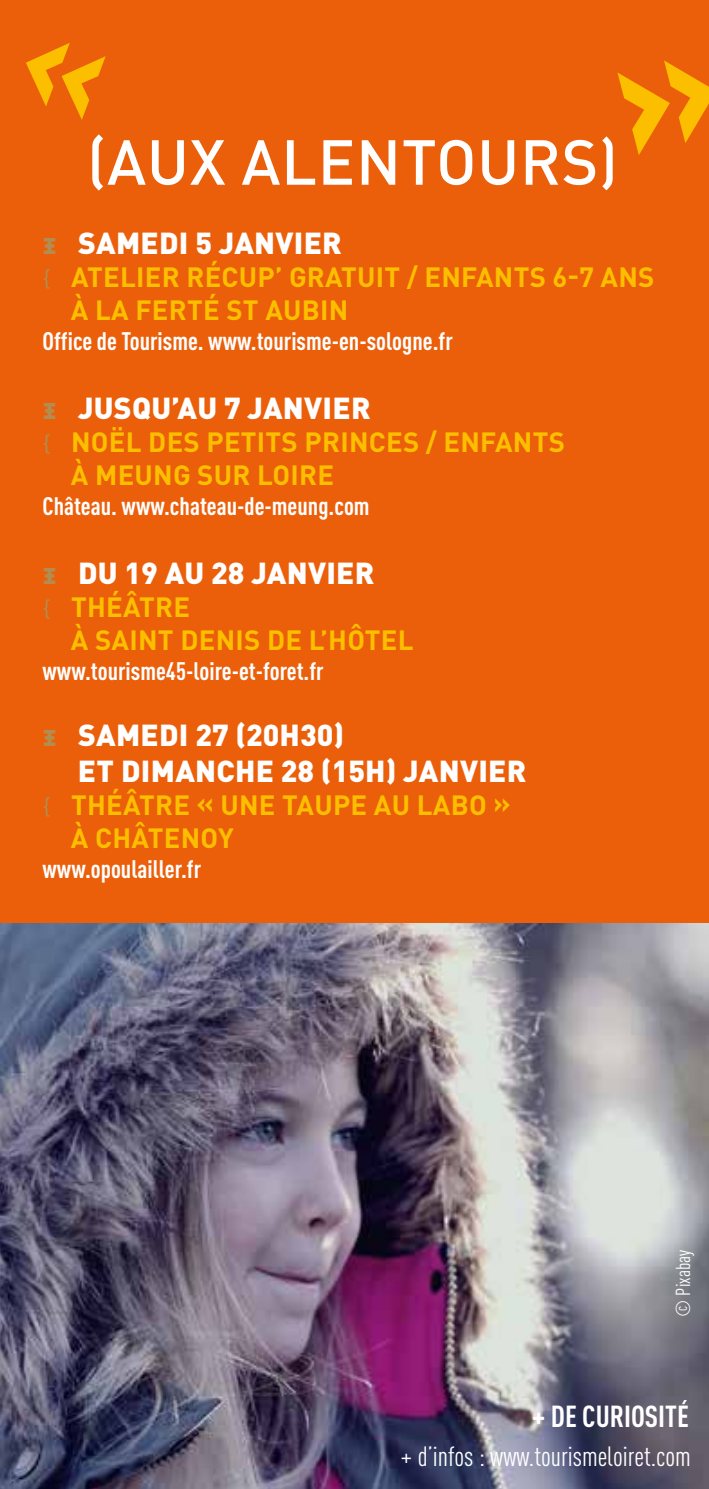
<style>
.page{position:relative;width:709px;height:1489px;background:#fff}
.page>*{position:absolute;margin:0;border:0;box-sizing:border-box;transform-origin:0 0}
.t1{font:500 62.5px "DIN Pro";letter-spacing:.01em;color:#fff}
.t2{font:900 30px/36px "DIN Pro";letter-spacing:.01em;color:#fff}
.t3{font:700 30px "DIN Cond";color:#fff}
.t4{font:700 27.5px/33px "DIN Pro";letter-spacing:.01em;color:#fcbf00}
.t5{font:27.5px "DIN Cond";color:#fff}
.t6{font:700 25px "DIN Cond";color:#fff}
.t7{font:20px "DIN Cond";color:#fff}
.s1{font-size:60px}
.s2{font-size:22.5px;color:#b38d50}
.s3{font-family:"DIN";font-weight:400;font-size:22.5px;color:#b38d50}
</style>
<div class="page">
<div style="left:0;top:0;width:709px;height:1488px;background:#eb5f0a"></div>
<img style="left:0;top:923px;width:709px;height:565px">
<h1 class="t1" style="left:87px;top:120px;width:532px">(AUX ALENTOURS<span class="s1">)</span></h1>
<p class="t2" style="left:43px;top:224px;width:301px"><span class="s2">Ξ</span> SAMEDI 5 JANVIER</p>
<p class="t4" style="left:71px;top:259px;width:585px;text-indent:-28px"><span class="s3">{</span> ATELIER RÉCUP’ GRATUIT / ENFANTS 6-7 ANS<br>À LA FERTÉ ST AUBIN</p>
<p class="t6" style="left:43px;top:326px;width:412px">Office de Tourisme. www.tourisme-en-sologne.fr</p>
<p class="t2" style="left:43px;top:389px;width:329px"><span class="s2">Ξ</span> JUSQU’AU 7 JANVIER</p>
<p class="t4" style="left:71px;top:424px;width:495px;text-indent:-28px"><span class="s3">{</span> NOËL DES PETITS PRINCES / ENFANTS<br>À MEUNG SUR LOIRE</p>
<p class="t6" style="left:43px;top:491px;width:328px">Château. www.chateau-de-meung.com</p>
<p class="t2" style="left:43px;top:554px;width:333px"><span class="s2">Ξ</span> DU 19 AU 28 JANVIER</p>
<p class="t4" style="left:71px;top:589px;width:344px;text-indent:-28px"><span class="s3">{</span> THÉÂTRE<br>À SAINT DENIS DE L’HÔTEL</p>
<p class="t6" style="left:43px;top:656px;width:283px">www.tourisme45-loire-et-foret.fr</p>
<p class="t2" style="left:78px;top:716px;width:450px;text-indent:-35px"><span class="s2">Ξ</span> SAMEDI 27 (20H30)<br>ET DIMANCHE 28 (15H) JANVIER</p>
<p class="t4" style="left:71px;top:787px;width:441px;text-indent:-28px"><span class="s3">{</span> THÉÂTRE « UNE TAUPE AU LABO »<br>À CHÂTENOY</p>
<p class="t6" style="left:43px;top:854px;width:160px">www.opoulailler.fr</p>
<p class="t7" style="left:671px;top:1316px;width:69px;rotate:-90deg">© Pixabay</p>
<p class="t3" style="left:531px;top:1397px;width:159px">+ DE CURIOSITÉ</p>
<p class="t5" style="left:400px;top:1440px;width:292px">+ d’infos : www.tourismeloiret.com</p>
</div>
